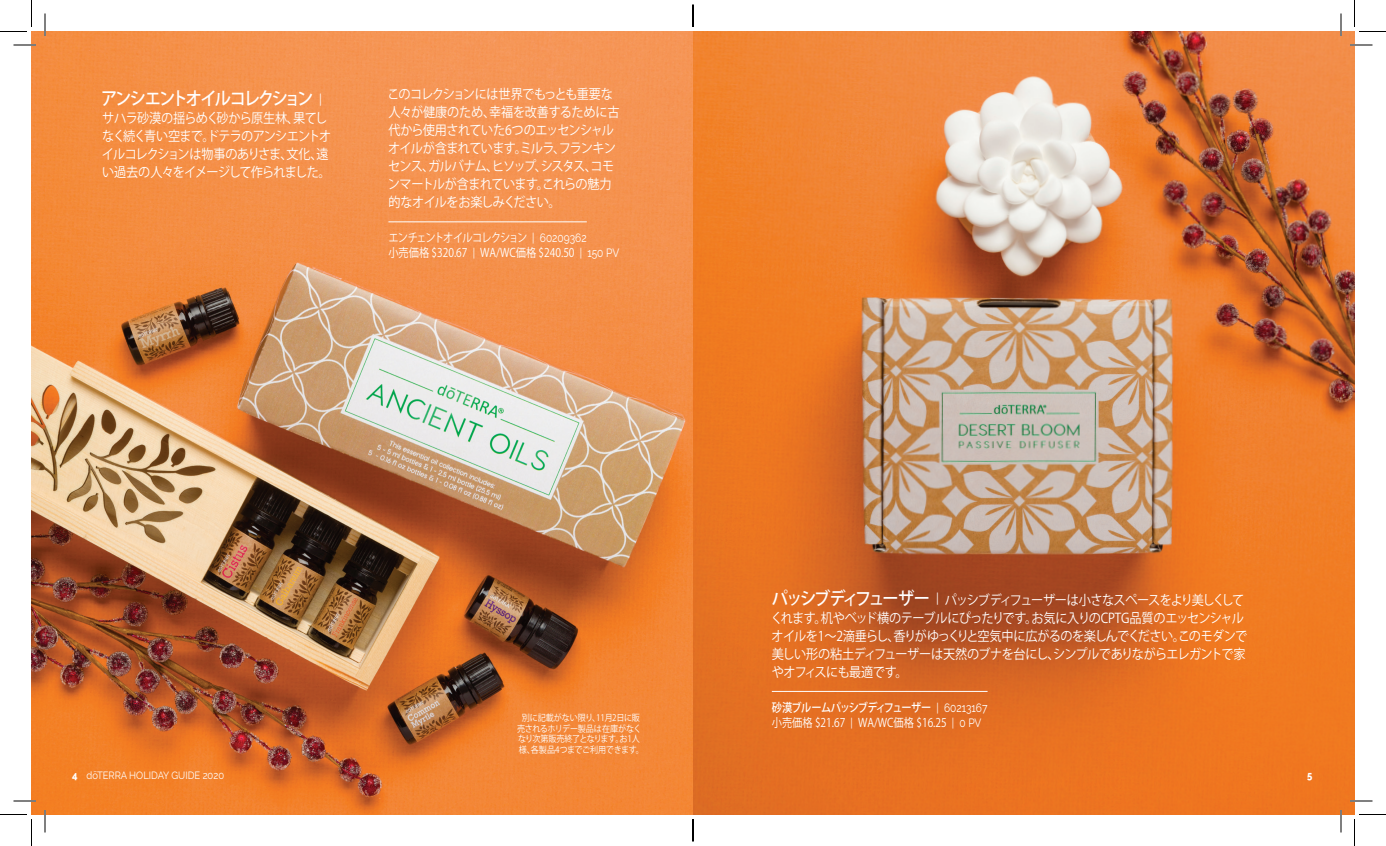
<style>
.page{position:relative;width:1386px;height:846px;background:#fff}
.page>*{position:absolute;margin:0;border:0;box-sizing:border-box;transform-origin:0 0}
.t1{font:500 18px "Koz Go Pro";letter-spacing:-.125em;color:#fff;scale:.9 1}
.t2{font:13.5px/18px "Koz Go Pro";letter-spacing:-.06em;color:#fff;scale:.9 1}
.t3{font:12px/15px "Koz Go Pro";letter-spacing:-.04em;color:#fff;scale:.85 1}
.t4{font:12px/15px "Koz Go Pro";color:#fff;scale:.85 1}
.t5{font:10.5px "Raleway";color:#fff;scale:.9 1}
.t6{font:800 10.5px "Raleway";color:#fff;scale:.9 1}
.t7{font:9px/10.5px "Koz Go Pro";letter-spacing:-.02em;color:#fff;text-align:center;scale:.9 1}
.s1{font-family:"Raleway";font-weight:400;font-size:13.5px}
.s2{font-family:"Raleway"}
.s3{font-weight:500;font-size:18px}
.s4{font-weight:500}
.s5{font-weight:800}
</style>
<div class="page">
<img style="left:32px;top:32px;width:661px;height:782px">
<img style="left:693px;top:32px;width:661px;height:782px">
<hr style="left:388px;top:222px;width:199px;height:1px;background:#fff">
<hr style="left:772px;top:691px;width:216px;height:1px;background:#fff">
<hr style="left:14px;top:44px;width:22px;height:2px;background:#fff">
<hr style="left:1350px;top:44px;width:22px;height:2px;background:#fff">
<hr style="left:14px;top:800px;width:22px;height:2px;background:#fff">
<hr style="left:1350px;top:800px;width:22px;height:2px;background:#fff">
<hr style="left:44px;top:14px;width:2px;height:22px;background:#fff">
<hr style="left:44px;top:810px;width:2px;height:22px;background:#fff">
<hr style="left:1340px;top:14px;width:2px;height:22px;background:#fff">
<hr style="left:1340px;top:810px;width:2px;height:22px;background:#fff">
<svg style="left:14px;top:45px;width:22px;height:1px"></svg>
<svg style="left:1350px;top:45px;width:22px;height:1px"></svg>
<svg style="left:14px;top:801px;width:22px;height:1px"></svg>
<svg style="left:1350px;top:801px;width:22px;height:1px"></svg>
<svg style="left:45px;top:14px;width:1px;height:22px"></svg>
<svg style="left:45px;top:810px;width:1px;height:22px"></svg>
<svg style="left:1341px;top:14px;width:1px;height:22px"></svg>
<svg style="left:1341px;top:810px;width:1px;height:22px"></svg>
<svg style="left:0;top:0;width:32px;height:32px"></svg>
<svg style="left:0;top:814px;width:32px;height:32px"></svg>
<svg style="left:1354px;top:0;width:32px;height:32px"></svg>
<svg style="left:1354px;top:814px;width:32px;height:32px"></svg>
<svg style="left:692px;top:4px;width:2px;height:23px"></svg>
<svg style="left:692px;top:819px;width:2px;height:23px"></svg>
<h1 class="t1" style="left:101px;top:87px;width:247px">アンシエントオイルコレクション <span class="s1">|</span></h1>
<p class="t2" style="left:102px;top:110px;width:256px">サハラ砂漠の揺らめく砂から原生林、果てしなく続く青い空まで。ドテラのアンシエントオイルコレクションは物事のありさま、文化、遠い過去の人々をイメージして作られました。</p>
<p class="t2" style="left:388px;top:85px;width:259px">このコレクションには世界でもっとも重要な人々が健康のため、幸福を改善するために古代から使用されていた6つのエッセンシャルオイルが含まれています。ミルラ、フランキンセンス、ガルバナム、ヒソップ、シスタス、コモンマートルが含まれています。これらの魅力的なオイルをお楽しみください。</p>
<p class="t3" style="left:388px;top:231px;width:273px">エンチェントオイルコレクション <span class="s2">| 60209362<br></span>小売価格 $320.67 <span class="s2">|</span> WA/WC価格 $240.50 <span class="s2">| 150 PV</span></p>
<p class="t7" style="left:517px;top:713px;width:143px">別に記載がない限り、11月2日に販売されるホリデー製品は在庫がなくなり次第販売終了となります。お1人様、各製品4つまでご利用できます。</p>
<p class="t2" style="left:771px;top:591px;width:531px"><span class="s3">パッシブディフューザー</span> <span class="s2">|</span> パッシブディフューザーは小さなスペースをより美しくしてくれます。机やベッド横のテーブルにぴったりです。お気に入りのCPTG品質のエッセンシャルオイルを1～2滴垂らし、香りがゆっくりと空気中に広がるのを楽しんでください。このモダンで美しい形の粘土ディフューザーは天然のブナを台にし、シンプルでありながらエレガントで家やオフィスにも最適です。</p>
<p class="t4" style="left:772px;top:700px;width:255px"><span class="s4">砂漠ブルームパッシブディフューザー</span> <span class="s2">| 60213167</span>小売価格 $21.67 <span class="s2">|</span> WA/WC価格 $16.25 <span class="s2">| 0 PV</span></p>
<p class="t5" style="left:72px;top:769px;width:171px"><span class="s5">4</span> dōTERRA HOLIDAY GUIDE 2020</p>
<p class="t6" style="left:1307px;top:769px;width:7px">5</p>
</div>
